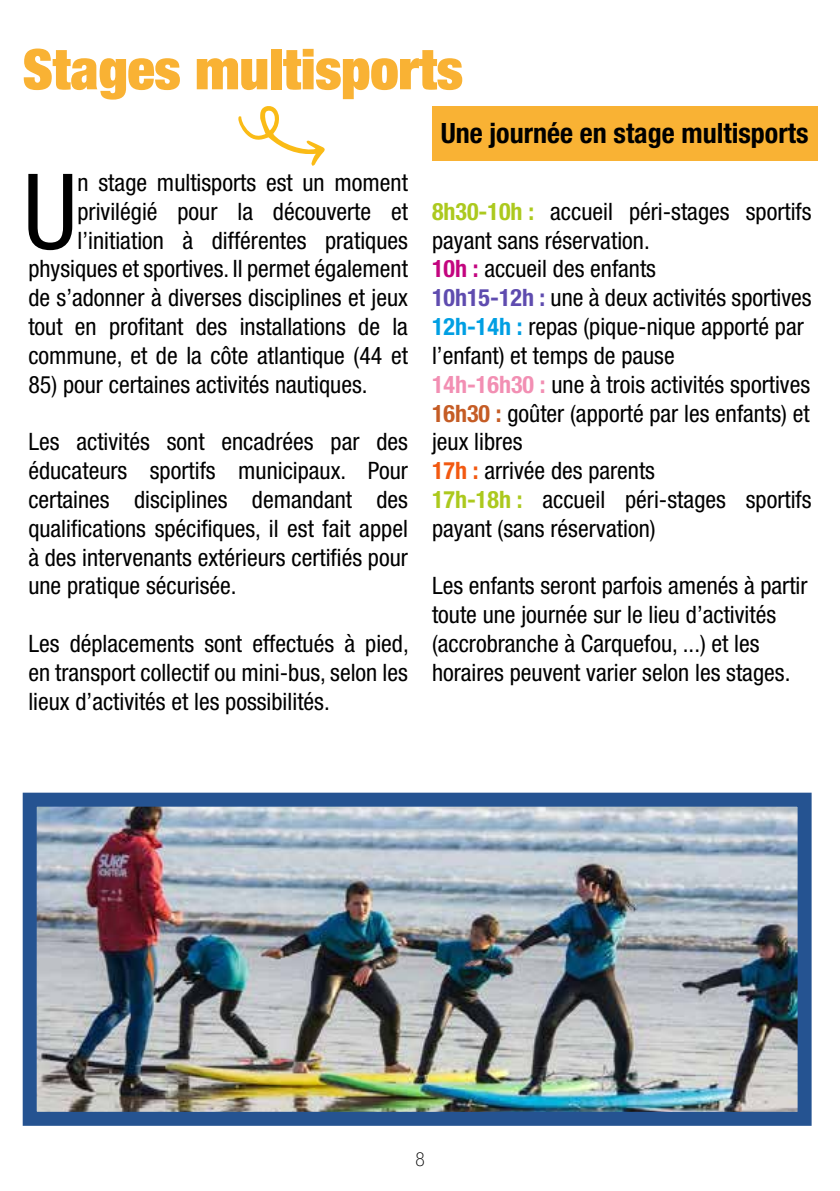
<style>
.page{position:relative;width:840px;height:1191px;background:#fff}
.page>*{position:absolute;margin:0;border:0;box-sizing:border-box;transform-origin:0 0}
.t1{font:condensed 104.6px "Helvetica Neue LT Std";color:#000}
.t2{font:900 condensed 56px "Helvetica Neue LT Std";color:#f9b234}
.t3{font:700 condensed 28px "Helvetica Neue LT Std";color:#000}
.t4{font:condensed 24px/28.8px "Helvetica Neue LT Std";color:#000;text-align:justify}
.t5{font:100 condensed 19.4px "Helvetica Neue LT Std";color:#000}
.s1{font-weight:700;color:#acc91e}
.s2{font-weight:700;color:#c3057f}
.s3{font-weight:700;color:#5f4caf}
.s4{font-weight:700;color:#009fe3}
.s5{font-weight:700;color:#f28fb3}
.s6{font-weight:700;color:#c55c25}
.s7{font-weight:700;color:#f25911}
</style>
<div class="page">
<div style="left:432px;top:106px;width:384px;height:54px;background:#f9b234"></div>
<img style="left:38px;top:807px;width:758px;height:303px">
<div style="left:23px;top:792px;width:788px;height:333px;border:14px solid #255391"></div>
<svg style="left:238px;top:106px;width:87px;height:60px"></svg>
<h2 class="t2" style="left:23px;top:33px;width:441px">Stages multisports</h2>
<h1 class="t1" style="left:23px;top:151px;width:56px">U</h1>
<p class="t4" style="left:28px;top:168px;width:381px;text-align:right">n stage multisports est un moment privilégié pour la découverte et l’initiation à différentes pratiques physiques et sportives. Il permet également de s’adonner à diverses disciplines et jeux tout en profitant des installations de la commune, et de la côte atlantique (44 et</p>
<p class="t4" style="left:28px;top:370px;width:340px">85) pour certaines activités nautiques.</p>
<p class="t4" style="left:28px;top:427px;width:381px">Les activités sont encadrées par des éducateurs sportifs municipaux. Pour certaines disciplines demandant des qualifications spécifiques, il est fait appel à des intervenants extérieurs certifiés pour une pratique sécurisée.</p>
<p class="t4" style="left:28px;top:629px;width:382px">Les déplacements sont effectués à pied, en transport collectif ou mini-bus, selon les lieux d’activités et les possibilités.</p>
<p class="t3" style="left:440px;top:116px;width:369px">Une journée en stage multisports</p>
<p class="t4" style="left:432px;top:197px;width:381px;text-align:left"><span class="s1">8h30-10h :</span> accueil péri-stages sportifs payant sans réservation.<br><span class="s2">10h :</span> accueil des enfants<br><span class="s3">10h15-12h :</span> une à deux activités sportives<br><span class="s4">12h-14h :</span> repas (pique-nique apporté par l’enfant) et temps de pause<br><span class="s5">14h-16h30 :</span> une à trois activités sportives<br><span class="s6">16h30 :</span> goûter (apporté par les enfants) et jeux libres<br><span class="s7">17h :</span> arrivée des parents<br><span class="s1">17h-18h :</span> accueil péri-stages sportifs payant (sans réservation)</p>
<p class="t4" style="left:432px;top:571px;width:377px;text-align:left">Les enfants seront parfois amenés à partir toute une journée sur le lieu d’activités (accrobranche à Carquefou, ...) et les horaires peuvent varier selon les stages.</p>
<p class="t5" style="left:415px;top:1147px;width:11px">8</p>
</div>
